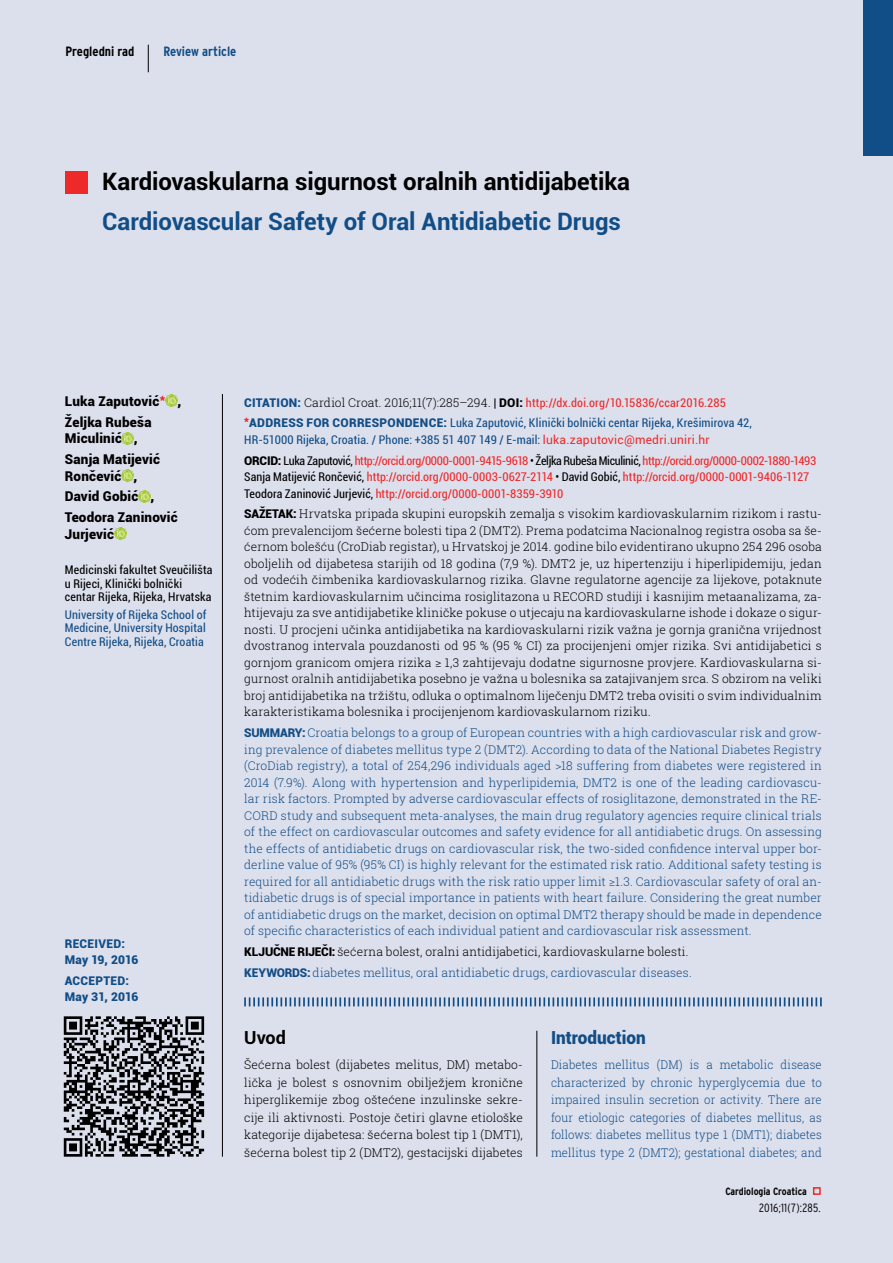
<style>
.page{position:relative;width:893px;height:1263px;background:#dcdfec}
.page>*{position:absolute;margin:0;border:0;box-sizing:border-box;transform-origin:0 0}
.t1{font:700 24px "Roboto";color:#000}
.t2{font:700 24px "Roboto";color:#114d86}
.t3{font:900 18px "Roboto";color:#114d86;scale:.95 1}
.t4{font:700 18px "Roboto";color:#000}
.t5{font:900 13.5px/20.7px "Roboto";letter-spacing:.015em;color:#000}
.t6{font:700 condensed 13.5px "Interstate";color:#114d86}
.t7{font:700 condensed 13.5px "Interstate";color:#000}
.t8{font:300 12px/16.5px "Roboto Slab";letter-spacing:.01em;color:#000;text-align:justify}
.t9{font:300 12px/16.5px "Roboto Slab";letter-spacing:.01em;color:#114d86;text-align:justify}
.t10{font:300 12px/17.4px "Roboto Slab";letter-spacing:.01em;color:#114d86;text-align:justify;scale:.95 1}
.t11{font:condensed 12px/13.5px "Roboto";letter-spacing:.015em;color:#114d86}
.t12{font:condensed 12px/20.7px "Roboto";letter-spacing:-.02em;color:#ee292a}
.t13{font:condensed 12px/16.5px "Roboto";color:#ee292a}
.t14{font:condensed 12px/13.5px "Roboto";letter-spacing:.015em;color:#000}
.t15{font:900 12px/16.5px "Roboto";letter-spacing:.02em;color:#114d86}
.t16{font:300 condensed 12px "Interstate";letter-spacing:.015em;color:#000}
.t17{font:700 condensed 10.5px "Interstate";color:#000}
.s1{font-weight:900;font-stretch:normal}
.s2{font-family:"Roboto Slab";font-weight:300;font-stretch:normal;color:#000}
.s3{font-family:"Roboto Slab";font-weight:700;font-stretch:normal;color:#000}
.s4{font-weight:900;font-stretch:normal;color:#000}
.s5{color:#ee292a}
.s6{color:#114d86}
.s7{font-stretch:normal}
.s8{color:#000}
.s9{font-family:"Roboto";font-weight:900}
.s10{font-family:"Roboto";font-weight:900;color:#000}
</style>
<div class="page">
<div style="left:863px;top:0;width:30px;height:155px;background:#114d86"></div>
<div style="left:66px;top:171px;width:22px;height:22px;background:#ee292a"></div>
<svg style="left:148px;top:45px;width:1px;height:27px"></svg>
<hr style="left:222px;top:394px;width:1px;height:763px;background:#000">
<hr style="left:537px;top:1031px;width:1px;height:126px;background:#000">
<svg style="left:244px;top:997px;width:578px;height:9px"></svg>
<div style="left:813px;top:1187px;width:8px;height:8px;border:2px solid #ee292a"></div>
<svg style="left:64px;top:1016px;width:140px;height:141px"></svg>
<svg style="left:165px;top:395px;width:12px;height:12px"></svg>
<svg style="left:122px;top:432px;width:12px;height:12px"></svg>
<svg style="left:122px;top:469px;width:12px;height:12px"></svg>
<svg style="left:138px;top:490px;width:13px;height:12px"></svg>
<svg style="left:114px;top:527px;width:12px;height:12px"></svg>
<p class="t7" style="left:66px;top:44px;width:70px">Pregledni rad</p>
<p class="t6" style="left:163px;top:44px;width:75px">Review article</p>
<h1 class="t1" style="left:102px;top:165px;width:529px">Kardiovaskularna sigurnost oralnih antidijabetika</h1>
<h1 class="t2" style="left:102px;top:204px;width:520px">Cardiovascular Safety of Oral Antidiabetic Drugs</h1>
<p class="t5" style="left:65px;top:390px;width:118px">Luka Zaputović<sup>*</sup> ,<br>Željka Rubeša</p>
<p class="t5" style="left:65px;top:428px;width:97px">Miculinić ,<br>Sanja Matijević</p>
<p class="t5" style="left:65px;top:465px;width:114px">Rončević ,<br>David Gobić ,<br>Teodora Zaninović</p>
<p class="t5" style="left:65px;top:523px;width:51px">Jurjević</p>
<p class="t14" style="left:65px;top:563px;width:149px">Medicinski fakultet Sveučilišta u Rijeci, Klinički bolnički centar Rijeka, Rijeka, Hrvatska</p>
<p class="t11" style="left:65px;top:607px;width:143px;text-align:justify">University of Rijeka School of Medicine, University Hospital Centre Rijeka, Rijeka, Croatia</p>
<p class="t15" style="left:65px;top:934px;width:75px">RECEIVED:<br>May 19, 2016</p>
<p class="t15" style="left:65px;top:972px;width:75px">ACCEPTED:<br>May 31, 2016</p>
<p class="t11" style="left:244px;top:392px;width:509px;line-height:20.7px"><span class="s1">CITATION:</span> <span class="s2">Cardiol Croat. 2016;11(7):285–294.</span> <span class="s3">|</span> <span class="s4">DOI:</span> <span class="s5">http://dx.doi.org/10.15836/ccar2016.285 </span><sup>*</sup><span class="s1">ADDRESS FOR CORRESPONDENCE:</span> Luka Zaputović, Klinički bolnički centar Rijeka, Krešimirova 42,</p>
<p class="t12" style="left:244px;top:429px;width:573px"><span class="s6">HR-51000 Rijeka, Croatia. / Phone: +385 51 407 149 / E-mail:</span> <span class="s7">luka.zaputovic@medri.uniri.hr<br></span><span class="s4">ORCID:</span> <span class="s8">Luka Zaputović,</span> http://orcid.org/0000-0001-9415-9618 <span class="s8">• Željka Rubeša Miculinić,</span> http://orcid.org/0000-0002-1880-1493</p>
<p class="t13" style="left:244px;top:468px;width:567px"><span class="s8">Sanja Matijević Rončević,</span> http://orcid.org/0000-0003-0627-2114 <span class="s8">• David Gobić,</span> http://orcid.org/0000-0001-9406-1127<br><span class="s8">Teodora Zaninović Jurjević,</span> http://orcid.org/0000-0001-8359-3910</p>
<p class="t8" style="left:244px;top:505px;width:579px"><span class="s9">SAŽETAK:</span> Hrvatska pripada skupini europskih zemalja s visokim kardiovaskularnim rizikom i rastu&shy;ćom prevalencijom šećerne bolesti tipa 2 (DMT2). Prema podatcima Nacionalnog registra osoba sa še&shy;ćernom bolešću (CroDiab registar), u Hrvatskoj je 2014. godine bilo evidentirano ukupno 254 296 osoba oboljelih od dijabetesa starijih od 18 godina (7,9 %). DMT2 je, uz hipertenziju i hiperlipidemiju, jedan od vodećih čimbenika kardiovaskularnog rizika. Glavne regulatorne agencije za lijekove, potaknute štetnim kardiovaskularnim učincima rosiglitazona u RECORD studiji i kasnijim metaanalizama, za&shy;htijevaju za sve antidijabetike kliničke pokuse o utjecaju na kardiovaskularne ishode i dokaze o sigur&shy;nosti. U procjeni učinka antidijabetika na kardiovaskularni rizik važna je gornja granična vrijednost dvostranog intervala pouzdanosti od 95 % (95 % CI) za procijenjeni omjer rizika. Svi antidijabetici s gornjom granicom omjera rizika ≥ 1,3 zahtijevaju dodatne sigurnosne provjere. Kardiovaskularna si&shy;gurnost oralnih antidijabetika posebno je važna u bolesnika sa zatajivanjem srca. S obzirom na veliki broj antidijabetika na tržištu, odluka o optimalnom liječenju DMT2 treba ovisiti o svim individualnim karakteristikama bolesnika i procijenjenom kardiovaskularnom riziku.</p>
<p class="t9" style="left:244px;top:724px;width:579px"><span class="s9">SUMMARY:</span> Croatia belongs to a group of European countries with a high cardiovascular risk and grow&shy;ing prevalence of diabetes mellitus type 2 (DMT2). According to data of the National Diabetes Registry (CroDiab registry), a total of 254,296 individuals aged &gt;18 suffering from diabetes were registered in 2014 (7.9%). Along with hypertension and hyperlipidemia, DMT2 is one of the leading cardiovascu&shy;lar risk factors. Prompted by adverse cardiovascular effects of rosiglitazone, demonstrated in the RE-CORD study and subsequent meta-analyses, the main drug regulatory agencies require clinical trials of the effect on cardiovascular outcomes and safety evidence for all antidiabetic drugs. On assessing the effects of antidiabetic drugs on cardiovascular risk, the two-sided confidence interval upper bor&shy;derline value of 95% (95% CI) is highly relevant for the estimated risk ratio. Additional safety testing is required for all antidiabetic drugs with the risk ratio upper limit ≥1.3. Cardiovascular safety of oral an&shy;tidiabetic drugs is of special importance in patients with heart failure. Considering the great number of antidiabetic drugs on the market, decision on optimal DMT2 therapy should be made in dependence of specific characteristics of each individual patient and cardiovascular risk assessment.</p>
<p class="t9" style="left:244px;top:941px;width:449px;line-height:20.7px"><span class="s10">KLJUČNE RIJEČI:</span> <span class="s8">šećerna bolest, oralni antidijabetici, kardiovaskularne bolesti.<br></span><span class="s9">KEYWORDS:</span> diabetes mellitus, oral antidiabetic drugs, cardiovascular diseases.</p>
<h2 class="t4" style="left:244px;top:1024px;width:43px">Uvod</h2>
<p class="t8" style="left:244px;top:1056px;width:280px;line-height:17.4px">Šećerna bolest (dijabetes melitus, DM) metabo&shy;lička je bolest s osnovnim obilježjem kronične hiperglikemije zbog oštećene inzulinske sekre&shy;cije ili aktivnosti. Postoje četiri glavne etiološke kategorije dijabetesa: šećerna bolest tip 1 (DMT1), šećerna bolest tip 2 (DMT2), gestacijski dijabetes</p>
<h2 class="t3" style="left:551px;top:1024px;width:101px">Introduction</h2>
<p class="t10" style="left:551px;top:1056px;width:286px">Diabetes mellitus (DM) is a metabolic disease characterized by chronic hyperglycemia due to impaired insulin secretion or activity. There are four etiologic categories of diabetes mellitus, as follows: diabetes mellitus type 1 (DMT1); diabetes mellitus type 2 (DMT2); gestational diabetes; and</p>
<p class="t17" style="left:725px;top:1185px;width:83px">Cardiologia Croatica</p>
<p class="t16" style="left:759px;top:1201px;width:63px">2016;11(7):285.</p>
</div>
